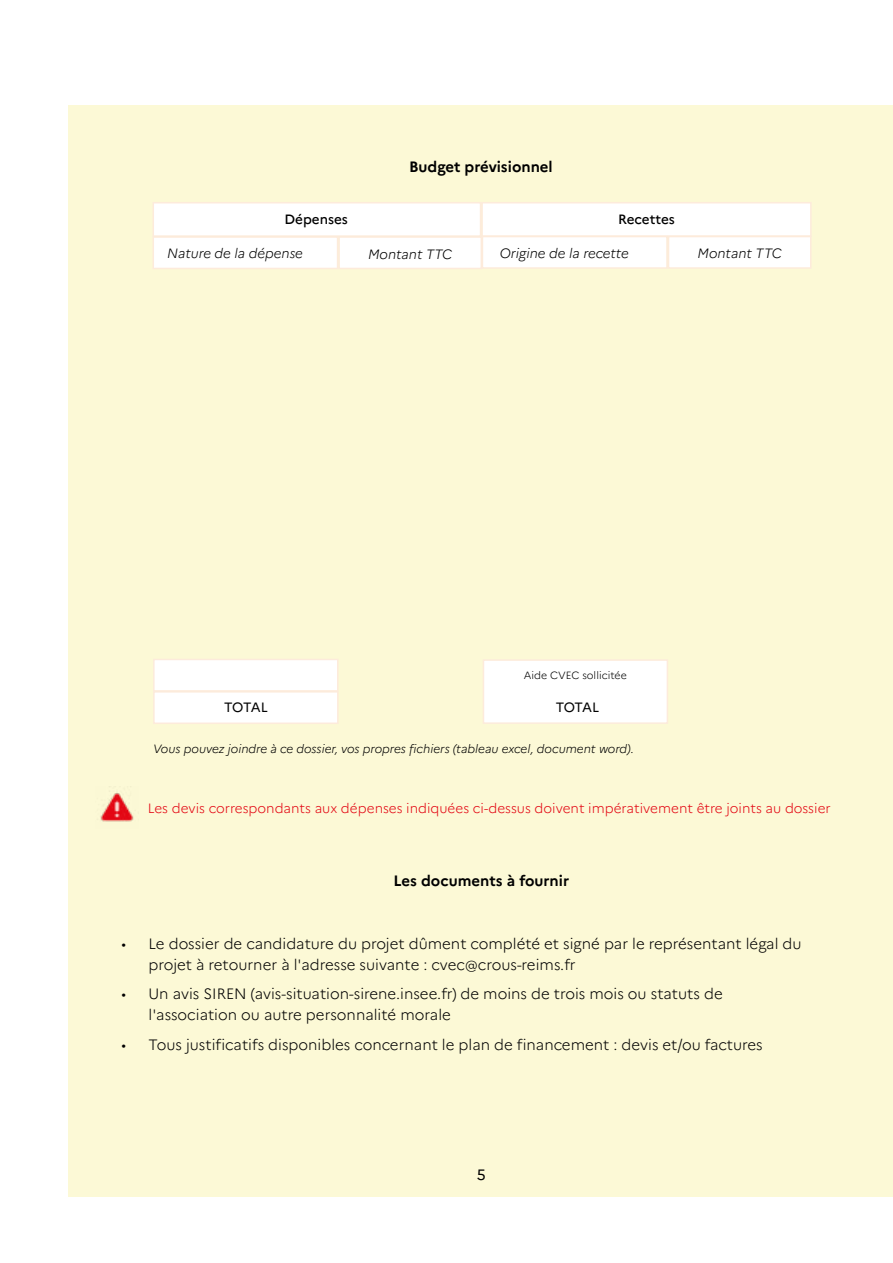
<style>
.page{position:relative;width:893px;height:1263px;background:#fff}
.page>*{position:absolute;margin:0;border:0;box-sizing:border-box;transform-origin:0 0}
.t1{font:300 15px/21px "Marianne";color:#000}
.t2{font:700 15px "Marianne";color:#000}
.t3{font:15px "Marianne";color:#000}
.t4{font:300 13.5px "Marianne";color:#e30613}
.t5{font:italic 300 13.5px "Marianne";color:#000}
.t6{font:500 13.5px "Marianne";color:#000}
.t7{font:13.5px "Marianne";letter-spacing:-.035em;color:#000}
.t8{font:italic 300 12px "Marianne";color:#000}
.t9{font:300 10.5px "Marianne";color:#000}
</style>
<div class="page">
<div style="left:69px;top:105px;width:824px;height:1091px;background:#fcf9d6"></div>
<div style="left:153px;top:202px;width:328px;height:35px;background:#fff;border:2px solid #fdebdb"></div>
<div style="left:153px;top:236px;width:185px;height:33px;background:#fff;border:2px solid #fdebdb"></div>
<div style="left:481px;top:202px;width:331px;height:35px;background:#fff;border:2px solid #fdebdb"></div>
<div style="left:338px;top:236px;width:144px;height:33px;background:#fff;border:2px solid #fdebdb"></div>
<div style="left:482px;top:236px;width:186px;height:33px;background:#fff;border:2px solid #fdebdb"></div>
<div style="left:668px;top:236px;width:143px;height:33px;background:#fff;border:2px solid #fdebdb"></div>
<div style="left:153px;top:659px;width:186px;height:33px;background:#fff;border:2px solid #fdebdb"></div>
<div style="left:153px;top:691px;width:186px;height:33px;background:#fff;border:2px solid #fdebdb"></div>
<div style="left:483px;top:659px;width:185px;height:65px;background:#fff;border:2px solid #fdebdb"></div>
<img style="left:100px;top:786px;width:34px;height:36px">
<p class="t2" style="left:409px;top:157px;width:145px">Budget prévisionnel</p>
<p class="t6" style="left:284px;top:211px;width:65px">Dépenses</p>
<p class="t6" style="left:618px;top:211px;width:58px">Recettes</p>
<p class="t5" style="left:167px;top:245px;width:137px">Nature de la dépense</p>
<p class="t5" style="left:368px;top:246px;width:86px">Montant TTC</p>
<p class="t5" style="left:500px;top:245px;width:131px">Origine de la recette</p>
<p class="t5" style="left:697px;top:245px;width:86px">Montant TTC</p>
<p class="t9" style="left:524px;top:669px;width:105px">Aide CVEC sollicitée</p>
<p class="t7" style="left:224px;top:699px;width:45px">TOTAL</p>
<p class="t7" style="left:556px;top:699px;width:45px">TOTAL</p>
<p class="t8" style="left:153px;top:742px;width:482px">Vous pouvez joindre à ce dossier, vos propres fichiers (tableau excel, document word).</p>
<p class="t4" style="left:148px;top:799px;width:685px">Les devis correspondants aux dépenses indiquées ci-dessus doivent impérativement être joints au dossier</p>
<p class="t2" style="left:393px;top:871px;width:177px">Les documents à fournir</p>
<p class="t1" style="left:149px;top:933px;width:655px;text-indent:-27px">• Le dossier de candidature du projet dûment complété et signé par le représentant légal du projet à retourner à l'adresse suivante : cvec@crous-reims.fr</p>
<p class="t1" style="left:149px;top:983px;width:576px;text-indent:-27px">• Un avis SIREN (avis-situation-sirene.insee.fr) de moins de trois mois ou statuts de l'association ou autre personnalité morale</p>
<p class="t1" style="left:122px;top:1034px;width:643px">• Tous justificatifs disponibles concernant le plan de financement : devis et/ou factures</p>
<p class="t3" style="left:477px;top:1165px;width:10px">5</p>
</div>
